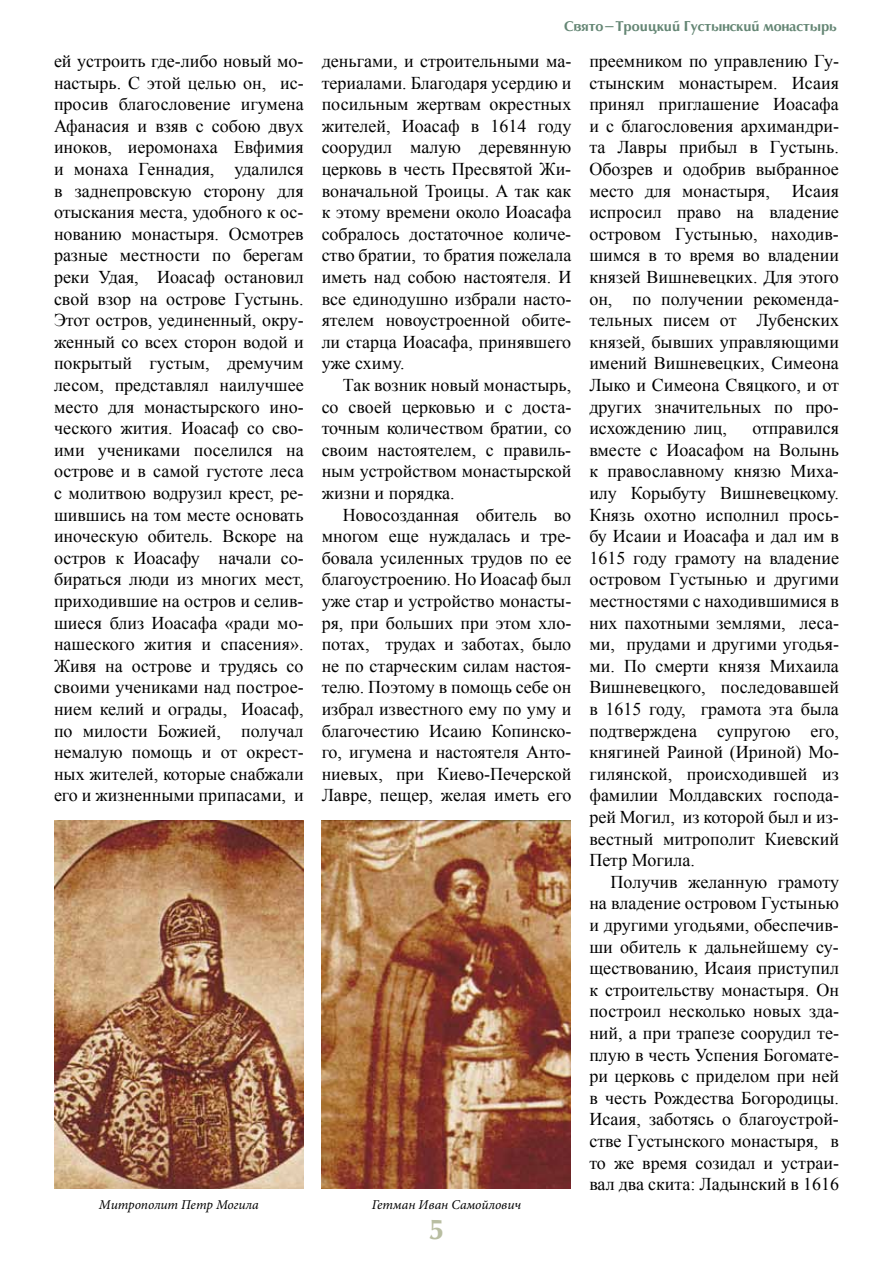
<style>
.page{position:relative;width:893px;height:1263px;background:#fff}
.page>*{position:absolute;margin:0;border:0;box-sizing:border-box;transform-origin:0 0}
.t1{font:700 27px "Opium";color:#b9bea2}
.t2{font:18px/21.6px "Times New Roman";color:#000;text-align:justify}
.t3{font:italic 13.5px "Minion Pro";color:#000}
.t4{font:700 13.5px "Opium";color:#648674}
</style>
<div class="page">
<img style="left:55px;top:820px;width:249px;height:368px">
<img style="left:322px;top:820px;width:249px;height:368px">
<p class="t4" style="left:564px;top:17px;width:274px">Свято-Троицкий Густынский монастырь</p>
<p class="t2" style="left:54px;top:50px;width:251px">ей устроить где-либо новый мо&shy;настырь. С этой целью он, ис&shy;просив благословение игумена Афанасия и взяв с собою двух иноков, иеромонаха Евфимия и монаха Геннадия, удалился в заднепровскую сторону для отыскания места, удобного к ос&shy;нованию монастыря. Осмотрев разные местности по берегам реки Удая, Иоасаф остановил свой взор на острове Густынь.<br>Этот остров, уединенный, окру&shy;женный со всех сторон водой и покрытый густым, дремучим лесом, представлял наилучшее место для монастырского ино&shy;ческого жития. Иоасаф со сво&shy;ими учениками поселился на острове и в самой густоте леса с молитвою водрузил крест, ре&shy;шившись на том месте основать иноческую обитель. Вскоре на остров к Иоасафу начали со&shy;бираться люди из многих мест, приходившие на остров и селив&shy;шиеся близ Иоасафа «ради мо&shy;нашеского жития и спасения».<br>Живя на острове и трудясь со своими учениками над построе&shy;нием келий и ограды, Иоасаф, по милости Божией, получал немалую помощь и от окрест&shy;ных жителей, которые снабжали его и жизненными припасами, и</p>
<p class="t2" style="left:322px;top:50px;width:251px">деньгами, и строительными ма&shy;териалами. Благодаря усердию и посильным жертвам окрестных жителей, Иоасаф в 1614 году соорудил малую деревянную церковь в честь Пресвятой Жи&shy;воначальной Троицы. А так как к этому времени около Иоасафа собралось достаточное количе&shy;ство братии, то братия пожелала иметь над собою настоятеля. И все единодушно избрали насто&shy;ятелем новоустроенной обите&shy;ли старца Иоасафа, принявшего уже схиму.</p>
<p class="t2" style="left:322px;top:374px;width:251px;text-indent:21px">Так возник новый монастырь, со своей церковью и с доста&shy;точным количеством братии, со своим настоятелем, с правиль&shy;ным устройством монастырской жизни и порядка.</p>
<p class="t2" style="left:322px;top:503px;width:251px;text-indent:21px">Новосозданная обитель во многом еще нуждалась и тре&shy;бовала усиленных трудов по ее благоустроению. Но Иоасаф был уже стар и устройство монасты&shy;ря, при больших при этом хло&shy;потах, трудах и заботах, было не по старческим силам настоя&shy;телю. Поэтому в помощь себе он избрал известного ему по уму и благочестию Исаию Копинско&shy;го, игумена и настоятеля Анто&shy;ниевых, при Киево-Печерской Лавре, пещер, желая иметь его</p>
<p class="t3" style="left:99px;top:1195px;width:161px">Митрополит Петр Могила</p>
<p class="t3" style="left:372px;top:1195px;width:151px">Гетман Иван Самойлович</p>
<h1 class="t1" style="left:429px;top:1210px;width:17px">5</h1>
<p class="t2" style="left:589px;top:50px;width:251px">преемником по управлению Гу&shy;стынским монастырем. Исаия принял приглашение Иоасафа и с благословения архимандри&shy;та Лавры прибыл в Густынь.<br>Обозрев и одобрив выбранное место для монастыря, Исаия испросил право на владение островом Густынью, находив&shy;шимся в то время во владении князей Вишневецких. Для этого он, по получении рекоменда&shy;тельных писем от Лубенских князей, бывших управляющими имений Вишневецких, Симеона Лыко и Симеона Свяцкого, и от других значительных по про&shy;исхождению лиц,</p>
<p class="t2" style="left:589px;top:417px;width:251px;text-indent:163px">отправился вместе с Иоасафом на Волынь к православному князю Миха&shy;илу Корыбуту Вишневецкому.<br>Князь охотно исполнил прось&shy;бу Исаии и Иоасафа и дал им в 1615 году грамоту на владение островом Густынью и другими местностями с находившимися в них пахотными землями, леса&shy;ми, прудами и другими угодья&shy;ми. По смерти князя Михаила Вишневецкого, последовавшей в 1615 году, грамота эта была подтверждена супругою его, княгиней Раиной (Ириной) Мо&shy;гилянской, происходившей из фамилии Молдавских господа&shy;рей Могил, из которой был и из&shy;вестный митрополит Киевский Петр Могила.</p>
<p class="t2" style="left:589px;top:871px;width:251px;text-indent:21px">Получив желанную грамоту на владение островом Густынью и другими угодьями, обеспечив&shy;ши обитель к дальнейшему су&shy;ществованию, Исаия приступил к строительству монастыря. Он построил несколько новых зда&shy;ний, а при трапезе соорудил те&shy;плую в честь Успения Богомате&shy;ри церковь с приделом при ней в честь Рождества Богородицы.<br>Исаия, заботясь о благоустрой&shy;стве Густынского монастыря, в то же время созидал и устраи&shy;вал два скита: Ладынский в 1616</p>
</div>
